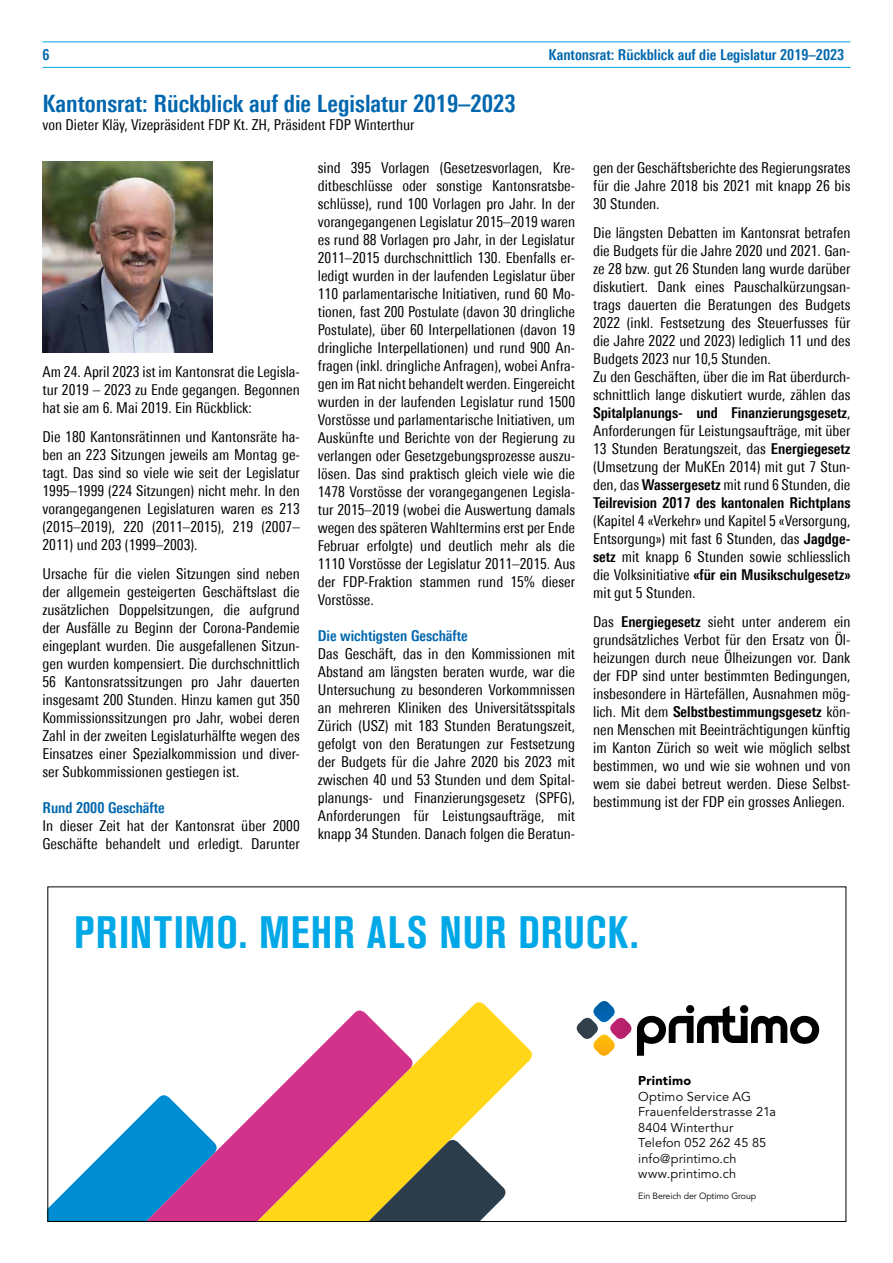
<style>
.page{position:relative;width:893px;height:1263px;background:#fff}
.page>*{position:absolute;margin:0;border:0;box-sizing:border-box;transform-origin:0 0}
.t1{font:700 condensed 45px "Akzidenz Grotesk Pro";letter-spacing:.02em;color:#00a8e7}
.t2{font:700 condensed 24px "Univers Next Pro";color:#0067ae}
.t3{font:condensed 15px/18px "Univers Next Pro";color:#000;text-align:justify}
.t4{font:700 condensed 15px "Univers Next Pro";color:#0067ae}
.t5{font:12.75px/15.5px "Avenir LT Std";letter-spacing:.01em;color:#000}
.t6{font:900 12.75px "Avenir LT Std";letter-spacing:.02em;color:#000}
.t7{font:9px "Avenir LT Std";letter-spacing:-.01em;color:#000}
.s1{font-weight:700}
.s2{font-weight:300}
</style>
<div class="page">
<hr style="left:43px;top:41px;width:807px;height:1px;background:#00a4e2">
<hr style="left:43px;top:67px;width:807px;height:1px;background:#00a4e2">
<img style="left:43px;top:162px;width:170px;height:191px">
<svg style="left:220px;top:1122px;width:25px;height:98px;background:#d74e99"></svg>
<svg style="left:245px;top:1002px;width:287px;height:218px"></svg>
<svg style="left:356px;top:1137px;width:152px;height:83px;background:#979153"></svg>
<svg style="left:577px;top:1001px;width:242px;height:55px"></svg>
<svg style="left:47px;top:1092px;width:173px;height:130px"></svg>
<p class="t4" style="left:43px;top:46px;width:9px">6</p>
<p class="t4" style="left:548px;top:46px;width:297px">Kantonsrat: Rückblick auf die Legislatur 2019–2023</p>
<h2 class="t2" style="left:43px;top:89px;width:475px">Kantonsrat: Rückblick auf die Legislatur 2019–2023</h2>
<p class="t3" style="left:43px;top:115px;width:373px">von Dieter Kläy, Vizepräsident FDP Kt. ZH, Präsident FDP Winterthur</p>
<p class="t3" style="left:43px;top:363px;width:259px">Am 24. April 2023 ist im Kantonsrat die Legisla&shy;tur 2019 – 2023 zu Ende gegangen. Begonnen hat sie am 6. Mai 2019. Ein Rückblick:</p>
<p class="t3" style="left:43px;top:427px;width:259px">Die 180 Kantonsrätinnen und Kantonsräte ha&shy;ben an 223 Sitzungen jeweils am Montag ge&shy;tagt. Das sind so viele wie seit der Legislatur 1995–1999 (224 Sitzungen) nicht mehr. In den vorangegangenen Legislaturen waren es 213 (2015–2019), 220 (2011–2015), 219 (2007– 2011) und 203 (1999–2003).</p>
<p class="t3" style="left:43px;top:564px;width:259px">Ursache für die vielen Sitzungen sind neben der allgemein gesteigerten Geschäftslast die zusätzlichen Doppelsitzungen, die aufgrund der Ausfälle zu Beginn der Corona-Pandemie eingeplant wurden. Die ausgefallenen Sitzun&shy;gen wurden kompensiert. Die durchschnittlich 56 Kantonsratssitzungen pro Jahr dauerten insgesamt 200 Stunden. Hinzu kamen gut 350<br>Kommissionssitzungen pro Jahr, wobei deren Zahl in der zweiten Legislaturhälfte wegen des Einsatzes einer Spezialkommission und diver&shy;ser Subkommissionen gestiegen ist.</p>
<p class="t4" style="left:43px;top:798px;width:124px">Rund 2000 Geschäfte</p>
<p class="t3" style="left:43px;top:816px;width:259px">In dieser Zeit hat der Kantonsrat über 2000<br>Geschäfte behandelt und erledigt. Darunter</p>
<p class="t3" style="left:318px;top:158px;width:259px">sind 395 Vorlagen (Gesetzesvorlagen, Kre&shy;ditbeschlüsse oder sonstige Kantonsratsbe&shy;schlüsse), rund 100 Vorlagen pro Jahr. In der vorangegangenen Legislatur 2015–2019 waren es rund 88 Vorlagen pro Jahr, in der Legislatur 2011–2015 durchschnittlich 130. Ebenfalls er&shy;ledigt wurden in der laufenden Legislatur über 110 parlamentarische Initiativen, rund 60 Mo&shy;tionen, fast 200 Postulate (davon 30 dringliche Postulate), über 60 Interpellationen (davon 19 dringliche Interpellationen) und rund 900 An&shy;fragen (inkl. dringliche Anfragen), wobei Anfra&shy;gen im Rat nicht behandelt werden. Eingereicht wurden in der laufenden Legislatur rund 1500<br>Vorstösse und parlamentarische Initiativen, um Auskünfte und Berichte von der Regierung zu verlangen oder Gesetzgebungsprozesse auszu&shy;lösen. Das sind praktisch gleich viele wie die 1478 Vorstösse der vorangegangenen Legisla&shy;tur 2015–2019 (wobei die Auswertung damals wegen des späteren Wahltermins erst per Ende Februar erfolgte) und deutlich mehr als die 1110 Vorstösse der Legislatur 2011–2015. Aus der FDP-Fraktion stammen rund 15% dieser Vorstösse.</p>
<p class="t4" style="left:318px;top:627px;width:151px">Die wichtigsten Geschäfte</p>
<p class="t3" style="left:318px;top:644px;width:259px">Das Geschäft, das in den Kommissionen mit Abstand am längsten beraten wurde, war die Untersuchung zu besonderen Vorkommnissen an mehreren Kliniken des Universitätsspitals Zürich (USZ) mit 183 Stunden Beratungszeit, gefolgt von den Beratungen zur Festsetzung der Budgets für die Jahre 2020 bis 2023 mit zwischen 40 und 53 Stunden und dem Spital&shy;planungs- und Finanzierungsgesetz (SPFG), Anforderungen für Leistungsaufträge, mit knapp 34 Stunden. Danach folgen die Beratun-</p>
<p class="t3" style="left:593px;top:158px;width:259px">gen der Geschäftsberichte des Regierungsrates für die Jahre 2018 bis 2021 mit knapp 26 bis 30 Stunden.</p>
<p class="t3" style="left:593px;top:223px;width:259px;text-align:left">Die längsten Debatten im Kantonsrat betrafen die Budgets für die Jahre 2020 und 2021. Gan&shy;ze 28 bzw. gut 26 Stunden lang wurde darüber diskutiert. Dank eines Pauschalkürzungsan&shy;trags dauerten die Beratungen des Budgets 2022 (inkl. Festsetzung des Steuerfusses für die Jahre 2022 und 2023) lediglich 11 und des Budgets 2023 nur 10,5 Stunden.<br>Zu den Geschäften, über die im Rat überdurch&shy;schnittlich lange diskutiert wurde, zählen das <span class="s1">Spitalplanungs- und Finanzierungsgesetz</span>, Anforderungen für Leistungsaufträge, mit über 13 Stunden Beratungszeit, das <span class="s1">Energiegesetz </span>(Umsetzung der MuKEn 2014) mit gut 7 Stun&shy;den, das <span class="s1">Wassergesetz</span> mit rund 6 Stunden, die <span class="s1">Teilrevision 2017 des kantonalen Richtplans</span></p>
<p class="t3" style="left:593px;top:511px;width:259px">(Kapitel 4 «Verkehr» und Kapitel 5 «Versorgung, Entsorgung») mit fast 6 Stunden, das <span class="s1">Jagdge&shy;setz</span> mit knapp 6 Stunden sowie schliesslich die Volksinitiative <span class="s1">«für ein Musikschulgesetz» </span>mit gut 5 Stunden.</p>
<p class="t3" style="left:593px;top:612px;width:259px">Das <span class="s1">Energiegesetz</span> sieht unter anderem ein grundsätzliches Verbot für den Ersatz von Öl&shy;heizungen durch neue Ölheizungen vor. Dank der FDP sind unter bestimmten Bedingungen, insbesondere in Härtefällen, Ausnahmen mög&shy;lich. Mit dem <span class="s1">Selbstbestimmungsgesetz</span> kön&shy;nen Menschen mit Beeinträchtigungen künftig im Kanton Zürich so weit wie möglich selbst bestimmen, wo und wie sie wohnen und von wem sie dabei betreut werden. Diese Selbst&shy;bestimmung ist der FDP ein grosses Anliegen.</p>
<h1 class="t1" style="left:74px;top:903px;width:566px">PRINTIMO. MEHR ALS NUR DRUCK.</h1>
<p class="t6" style="left:638px;top:1073px;width:54px">Printimo</p>
<p class="t5" style="left:638px;top:1089px;width:139px">Optimo Service AG<br>Frauenfelderstrasse 21a<br>8404 Winterthur<br>Telefon 052 262 45 85 info<span class="s2">@</span>printimo.ch www.printimo.ch</p>
<p class="t7" style="left:638px;top:1191px;width:119px">Ein Bereich der Optimo Group</p>
</div>
